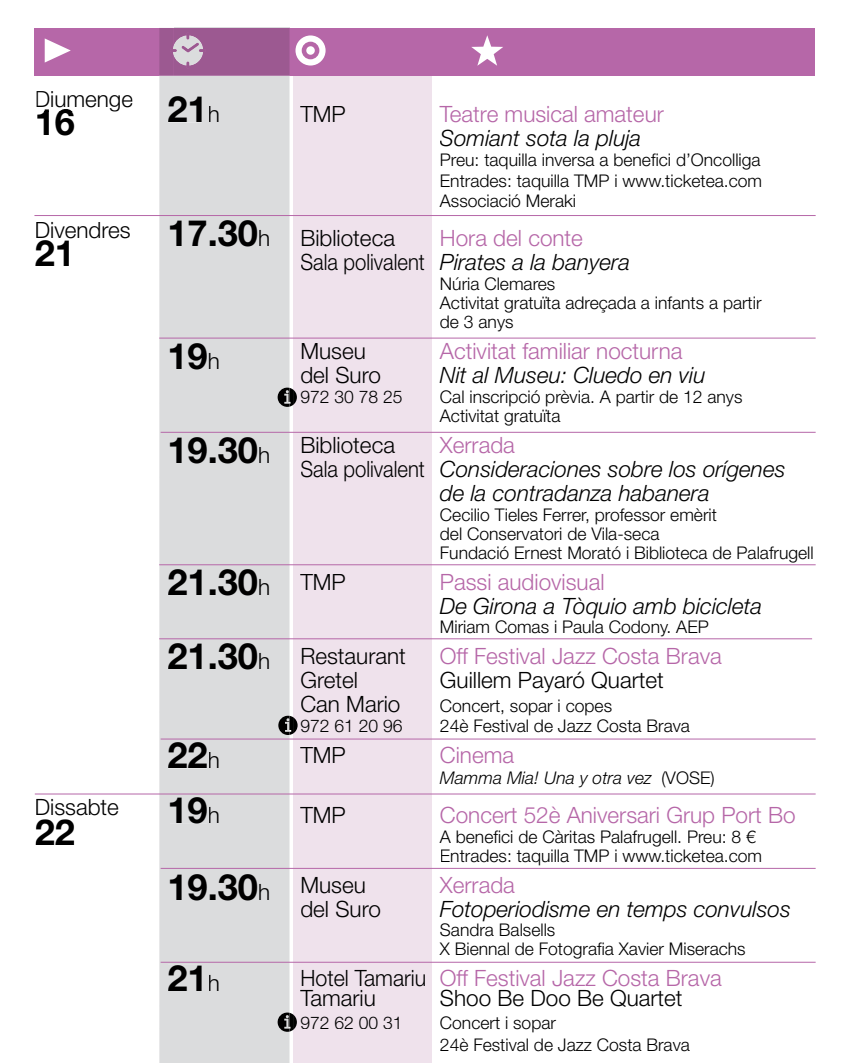
<style>
.page{position:relative;width:851px;height:1063px;background:#fff}
.page>*{position:absolute;margin:0;border:0;box-sizing:border-box;transform-origin:0 0}
.t1{font:700 36.25px "Helvetica Neue LT Std";color:#000}
.t2{font:italic 300 22.5px/24px "Helvetica Neue LT Std";color:#000}
.t3{font:300 22.5px/20.2px "Helvetica Neue LT Std";color:#b667a8}
.t4{font:300 22.5px "Helvetica Neue LT Std";color:#000}
.t5{font:300 17.5px/19px "Helvetica Neue LT Std";color:#000}
.t6{font:italic 300 17.5px "Helvetica Neue LT Std";color:#000}
.s1{font-weight:300;font-size:22.5px}
.s2{font-style:normal;color:#b667a8}
.s3{font-style:normal}
.s4{color:#000}
</style>
<div class="page">
<div style="left:293px;top:76px;width:138px;height:987px;background:#efe2ec"></div>
<div style="left:34px;top:28px;width:780px;height:48px;background:#b667a8"></div>
<hr style="left:173px;top:28px;width:145px;height:1px;background:#fff">
<svg style="left:471px;top:35px;width:32px;height:31px"></svg>
<div style="left:295px;top:35px;width:30px;height:31px;background:#fff;border-radius:50%"></div>
<svg style="left:301px;top:42px;width:18px;height:17px"></svg>
<svg style="left:45px;top:38px;width:26px;height:25px"></svg>
<div style="left:159px;top:76px;width:130px;height:987px;background:#dbdcdd"></div>
<svg style="left:159px;top:28px;width:130px;height:48px;background:#a26699"></svg>
<hr style="left:44px;top:109px;width:28px;height:3px;background:#000">
<div style="left:168px;top:96px;width:34px;height:26px;background:#dbdcdd"></div>
<div style="left:209px;top:106px;width:9px;height:16px;background:#dbdcdd"></div>
<div style="left:170px;top:220px;width:87px;height:27px;background:#dbdcdd"></div>
<div style="left:259px;top:230px;width:10px;height:16px;background:#dbdcdd"></div>
<div style="left:170px;top:343px;width:37px;height:27px;background:#dbdcdd"></div>
<div style="left:209px;top:353px;width:9px;height:16px;background:#dbdcdd"></div>
<div style="left:170px;top:437px;width:87px;height:27px;background:#dbdcdd"></div>
<div style="left:259px;top:447px;width:10px;height:16px;background:#dbdcdd"></div>
<div style="left:168px;top:569px;width:89px;height:27px;background:#dbdcdd"></div>
<div style="left:259px;top:579px;width:10px;height:16px;background:#dbdcdd"></div>
<div style="left:168px;top:643px;width:89px;height:27px;background:#dbdcdd"></div>
<div style="left:259px;top:653px;width:10px;height:16px;background:#dbdcdd"></div>
<div style="left:168px;top:742px;width:39px;height:26px;background:#dbdcdd"></div>
<div style="left:209px;top:752px;width:9px;height:16px;background:#dbdcdd"></div>
<div style="left:170px;top:797px;width:37px;height:26px;background:#dbdcdd"></div>
<div style="left:209px;top:807px;width:9px;height:16px;background:#dbdcdd"></div>
<div style="left:170px;top:874px;width:87px;height:27px;background:#dbdcdd"></div>
<div style="left:259px;top:884px;width:10px;height:16px;background:#dbdcdd"></div>
<div style="left:168px;top:965px;width:34px;height:26px;background:#dbdcdd"></div>
<div style="left:209px;top:975px;width:9px;height:16px;background:#dbdcdd"></div>
<hr style="left:159px;top:638px;width:653px;height:1px;background:#b667a8">
<hr style="left:161px;top:432px;width:654px;height:1px;background:#b667a8">
<hr style="left:159px;top:564px;width:656px;height:1px;background:#b667a8">
<hr style="left:161px;top:739px;width:654px;height:1px;background:#b667a8">
<hr style="left:35px;top:794px;width:780px;height:1px;background:#b667a8">
<hr style="left:161px;top:868px;width:654px;height:1px;background:#b667a8">
<hr style="left:161px;top:962px;width:654px;height:1px;background:#b667a8">
<hr style="left:34px;top:215px;width:781px;height:1px;background:#b667a8">
<hr style="left:159px;top:338px;width:656px;height:1px;background:#b667a8">
<svg style="left:278px;top:716px;width:19px;height:19px"></svg>
<svg style="left:277px;top:1013px;width:20px;height:19px"></svg>
<svg style="left:277px;top:388px;width:20px;height:19px"></svg>
<p class="t4" style="left:35px;top:91px;width:100px">Diumenge</p>
<h1 class="t1" style="left:35px;top:109px;width:42px">16</h1>
<p class="t4" style="left:35px;top:222px;width:97px">Divendres</p>
<h1 class="t1" style="left:35px;top:240px;width:42px">21</h1>
<h1 class="t1" style="left:167px;top:97px;width:54px">21<span class="s1">h</span></h1>
<p class="t4" style="left:300px;top:106px;width:47px">TMP</p>
<p class="t3" style="left:440px;top:107px;width:225px">Teatre musical amateur</p>
<p class="t2" style="left:440px;top:129px;width:203px">Somiant sota la pluja</p>
<p class="t5" style="left:440px;top:152px;width:324px;line-height:20.2px;text-align:justify">Preu: taquilla inversa a benefici d’Oncolliga Entrades: taquilla TMP i www.ticketea.com Associació Meraki</p>
<h1 class="t1" style="left:167px;top:220px;width:104px">17.30<span class="s1">h</span></h1>
<p class="t4" style="left:300px;top:230px;width:96px">Biblioteca</p>
<p class="t2" style="left:300px;top:229px;width:331px;text-indent:139px"><span class="s2">Hora del conte<br></span><span class="s3">Sala polivalent</span> Pirates a la banyera</p>
<p class="t5" style="left:440px;top:277px;width:323px">Núria Clemares<br>Activitat gratuïta adreçada a infants a partir de 3 anys</p>
<h1 class="t1" style="left:167px;top:343px;width:54px">19<span class="s1">h</span></h1>
<p class="t4" style="left:300px;top:343px;width:67px">Museu</p>
<p class="t3" style="left:440px;top:344px;width:244px">Activitat familiar nocturna</p>
<p class="t4" style="left:300px;top:367px;width:82px">del Suro</p>
<p class="t2" style="left:440px;top:366px;width:267px">Nit al Museu: Cluedo en viu</p>
<p class="t5" style="left:300px;top:390px;width:104px">972 30 78 25</p>
<p class="t5" style="left:440px;top:390px;width:304px">Cal inscripció prèvia. A partir de 12 anys<br>Activitat gratuïta</p>
<h1 class="t1" style="left:167px;top:437px;width:104px">19.30<span class="s1">h</span></h1>
<p class="t4" style="left:300px;top:437px;width:96px">Biblioteca</p>
<p class="t3" style="left:440px;top:438px;width:77px">Xerrada</p>
<p class="t2" style="left:300px;top:460px;width:486px"><span class="s3">Sala polivalent</span> Consideraciones sobre los orígenes</p>
<p class="t2" style="left:440px;top:484px;width:271px">de la contradanza habanera</p>
<p class="t5" style="left:440px;top:508px;width:375px">Cecilio Tieles Ferrer, professor emèrit<br>del Conservatori de Vila-seca<br>Fundació Ernest Morató i Biblioteca de Palafrugell</p>
<h1 class="t1" style="left:167px;top:569px;width:104px">21.30<span class="s1">h</span></h1>
<p class="t4" style="left:300px;top:574px;width:47px">TMP</p>
<p class="t3" style="left:440px;top:575px;width:166px">Passi audiovisual</p>
<p class="t2" style="left:440px;top:597px;width:323px">De Girona a Tòquio amb bicicleta</p>
<p class="t5" style="left:440px;top:620px;width:270px">Miriam Comas i Paula Codony. AEP</p>
<h1 class="t1" style="left:167px;top:643px;width:104px">21.30<span class="s1">h</span></h1>
<p class="t4" style="left:300px;top:648px;width:107px">Restaurant</p>
<p class="t3" style="left:440px;top:649px;width:283px">Off Festival Jazz Costa Brava</p>
<p class="t4" style="left:300px;top:672px;width:59px">Gretel</p>
<p class="t4" style="left:440px;top:672px;width:225px">Guillem Payaró Quartet</p>
<p class="t4" style="left:300px;top:696px;width:101px">Can Mario</p>
<p class="t5" style="left:440px;top:699px;width:174px">Concert, sopar i copes</p>
<p class="t5" style="left:300px;top:719px;width:104px">972 61 20 96</p>
<p class="t5" style="left:440px;top:719px;width:251px">24è Festival de Jazz Costa Brava</p>
<h1 class="t1" style="left:167px;top:742px;width:54px">22<span class="s1">h</span></h1>
<p class="t4" style="left:300px;top:747px;width:47px">TMP</p>
<p class="t3" style="left:440px;top:748px;width:76px">Cinema</p>
<p class="t6" style="left:440px;top:771px;width:276px">Mamma Mia! Una y otra vez <span class="s3">(VOSE)</span></p>
<p class="t4" style="left:35px;top:799px;width:86px">Dissabte</p>
<h1 class="t1" style="left:167px;top:797px;width:54px">19<span class="s1">h</span></h1>
<p class="t4" style="left:300px;top:807px;width:47px">TMP</p>
<p class="t3" style="left:440px;top:807px;width:357px">Concert 52è Aniversari Grup Port Bo</p>
<h1 class="t1" style="left:35px;top:819px;width:42px">22</h1>
<p class="t5" style="left:440px;top:829px;width:324px">A benefici de Càritas Palafrugell. Preu: 8 €<br>Entrades: taquilla TMP i www.ticketea.com</p>
<h1 class="t1" style="left:167px;top:875px;width:104px">19.30<span class="s1">h</span></h1>
<p class="t4" style="left:300px;top:877px;width:67px">Museu</p>
<p class="t3" style="left:440px;top:877px;width:77px">Xerrada</p>
<p class="t4" style="left:300px;top:901px;width:82px">del Suro</p>
<p class="t2" style="left:440px;top:900px;width:352px">Fotoperiodisme en temps convulsos</p>
<p class="t5" style="left:440px;top:922px;width:307px">Sandra Balsells<br>X Biennal de Fotografia Xavier Miserachs</p>
<h1 class="t1" style="left:167px;top:965px;width:54px">21<span class="s1">h</span></h1>
<p class="t3" style="left:300px;top:970px;width:423px"><span class="s4">Hotel Tamariu</span> Off Festival Jazz Costa Brava<br><span class="s4">Tamariu</span></p>
<p class="t4" style="left:440px;top:990px;width:244px">Shoo Be Doo Be Quartet</p>
<p class="t5" style="left:300px;top:1015px;width:104px">972 62 00 31</p>
<p class="t5" style="left:440px;top:1013px;width:251px;line-height:22.8px">Concert i sopar<br>24è Festival de Jazz Costa Brava</p>
</div>
